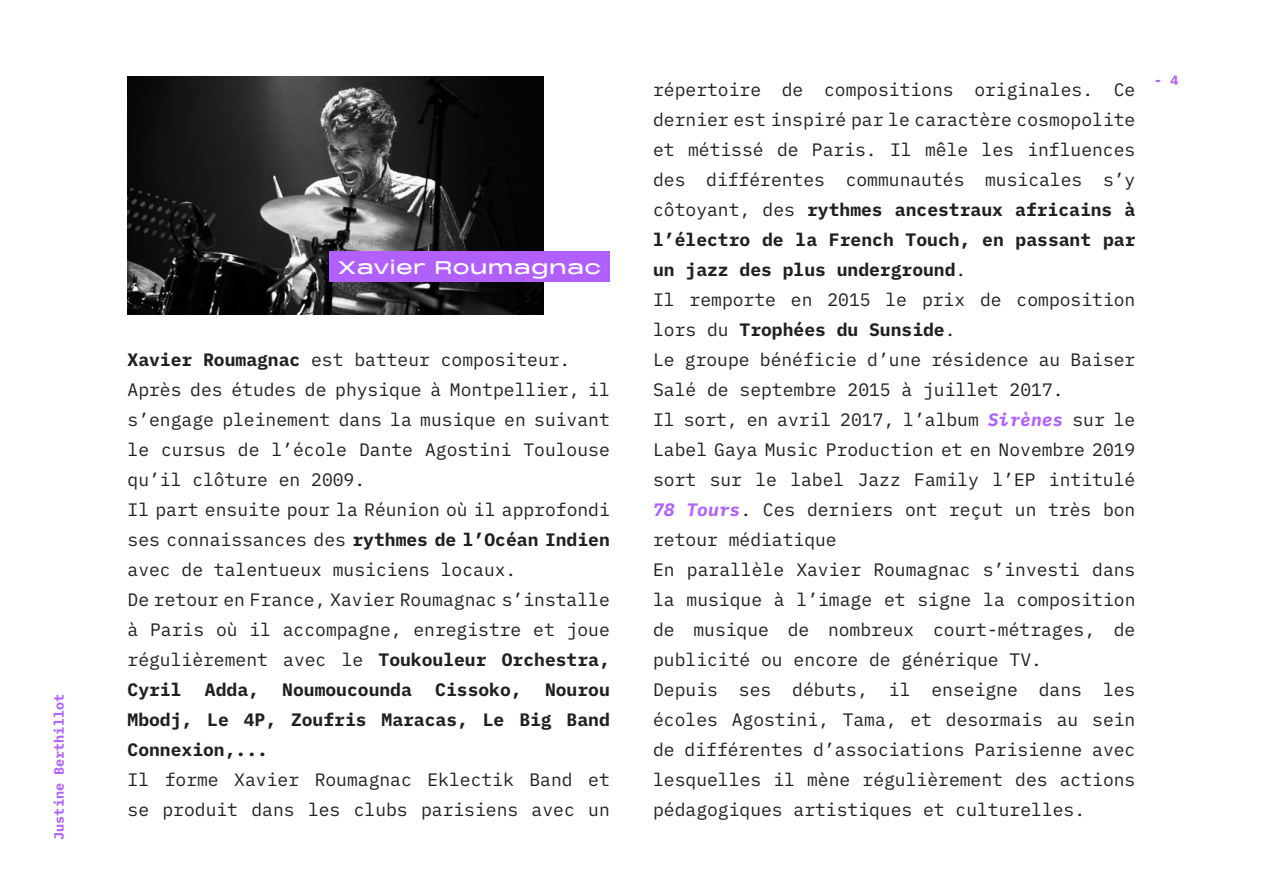
<style>
.page{position:relative;width:1263px;height:893px;background:#fff}
.page>*{position:absolute;margin:0;border:0;box-sizing:border-box;transform-origin:0 0}
.t1{font:18px/30px "IBM Plex Mono";color:#231f20}
.t2{font:700 18px/30px "IBM Plex Mono";color:#231f20;text-align:justify}
.t3{font:18px "PP Monument Extended";letter-spacing:.03em;color:#fff}
.t4{font:700 13.5px "IBM Plex Mono";color:#b160ff}
.s1{font-weight:700}
.s2{font-weight:700;font-style:italic;color:#b160ff}
</style>
<div class="page">
<img style="left:128px;top:76px;width:416px;height:238px">
<div style="left:329px;top:251px;width:281px;height:31px;background:#b160ff"></div>
<p class="t4" style="left:48px;top:840px;width:147px;rotate:-90deg">Justine Berthillot</p>
<p class="t3" style="left:338px;top:255px;width:265px">Xavier Roumagnac</p>
<p class="t1" style="left:128px;top:344px;width:484px"><span class="s1">Xavier Roumagnac</span> est batteur compositeur.<br>Après des études de physique à Montpellier, il s’engage pleinement dans la musique en suivant le cursus de l’école Dante Agostini Toulouse qu’il clôture en 2009.<br>Il part ensuite pour la Réunion où il approfondi ses connaissances des <span class="s1">rythmes de l’Océan Indien </span>avec de talentueux musiciens locaux.<br>De retour en France, Xavier Roumagnac s’installe à Paris où il accompagne, enregistre et joue régulièrement avec le <span class="s1">Toukouleur Orchestra, Cyril</span></p>
<p class="t2" style="left:205px;top:673px;width:56px">Adda,</p>
<p class="t2" style="left:282px;top:673px;width:131px">Noumoucounda</p>
<p class="t2" style="left:435px;top:673px;width:88px">Cissoko,</p>
<p class="t2" style="left:128px;top:673px;width:484px;text-indent:417px">Nourou Mbodj, Le 4P, Zoufris Maracas, Le Big Band Connexion,...</p>
<p class="t1" style="left:128px;top:764px;width:484px">Il forme Xavier Roumagnac Eklectik Band et se produit dans les clubs parisiens avec un</p>
<p class="t1" style="left:653px;top:74px;width:484px">répertoire de compositions originales. Ce dernier est inspiré par le caractère cosmopolite et métissé de Paris. Il mêle les influences des différentes communautés musicales s’y côtoyant, des <span class="s1">rythmes ancestraux africains à l’électro de la French Touch, en passant par un jazz des plus underground</span>.<br>Il remporte en 2015 le prix de composition lors du <span class="s1">Trophées du Sunside</span>.<br>Le groupe bénéficie d’une résidence au Baiser Salé de septembre 2015 à juillet 2017.<br>Il sort, en avril 2017, l’album <span class="s2">Sirènes</span> sur le Label Gaya Music Production et en Novembre 2019 sort sur le label Jazz Family l’EP intitulé <span class="s2">78 Tours</span>. Ces derniers ont reçut un très bon retour médiatique<br>En parallèle Xavier Roumagnac s’investi dans la musique à l’image et signe la composition de musique de nombreux court-métrages, de publicité ou encore de générique TV.<br>Depuis ses débuts, il enseigne dans les écoles Agostini, Tama, et desormais au sein de différentes d’associations Parisienne avec lesquelles il mène régulièrement des actions pédagogiques artistiques et culturelles.</p>
<p class="t4" style="left:1154px;top:69px;width:26px">- 4</p>
</div>
